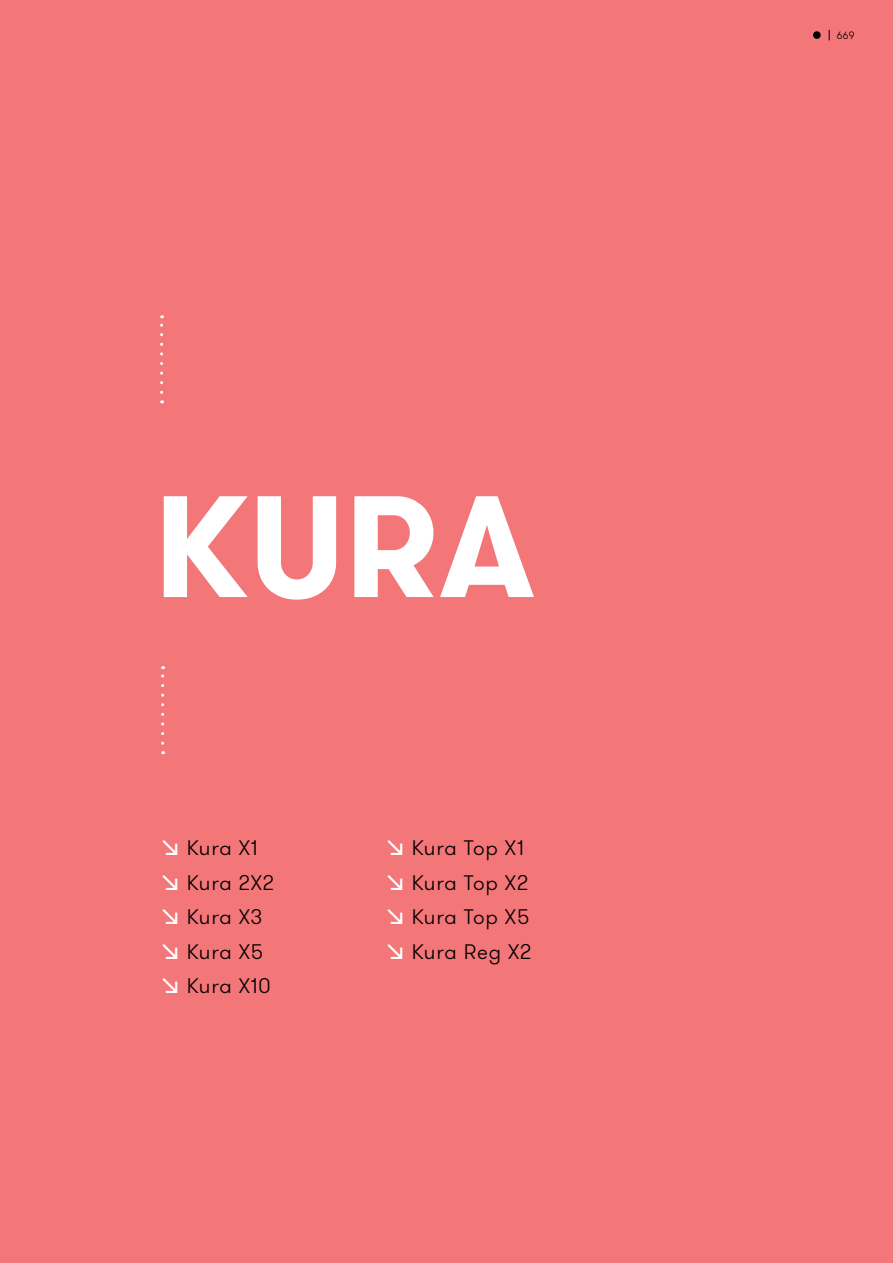
<style>
.page{position:relative;width:893px;height:1263px;background:#f37679}
.page>*{position:absolute;margin:0;border:0;box-sizing:border-box;transform-origin:0 0}
.t1{font:700 144px "GT Walsheim Pro";color:#fff}
.t2{font:300 21px/34.5px "GT Walsheim Pro";letter-spacing:.04em;color:#040000}
.t3{font:300 10.5px "GT Walsheim Pro";color:#040000}
.s1{font-family:"Lombardo 2023";font-weight:400;color:#fff}
</style>
<div class="page">
<div style="left:813px;top:31px;width:8px;height:8px;background:#040000;border-radius:50%"></div>
<svg style="left:160px;top:315px;width:3px;height:77px"></svg>
<svg style="left:161px;top:666px;width:3px;height:77px"></svg>
<h1 class="t1" style="left:154px;top:454px;width:382px">KURA</h1>
<p class="t2" style="left:160px;top:830px;width:115px"><span class="s1">Ê</span> Kura X1<br><span class="s1">Ê</span> Kura 2X2<br><span class="s1">Ê</span> Kura X3<br><span class="s1">Ê</span> Kura X5<br><span class="s1">Ê</span> Kura X10</p>
<p class="t2" style="left:385px;top:830px;width:148px"><span class="s1">Ê</span> Kura Top X1<br><span class="s1">Ê</span> Kura Top X2<br><span class="s1">Ê</span> Kura Top X5<br><span class="s1">Ê</span> Kura Reg X2</p>
<p class="t3" style="left:837px;top:28px;width:19px">669</p>
</div>
